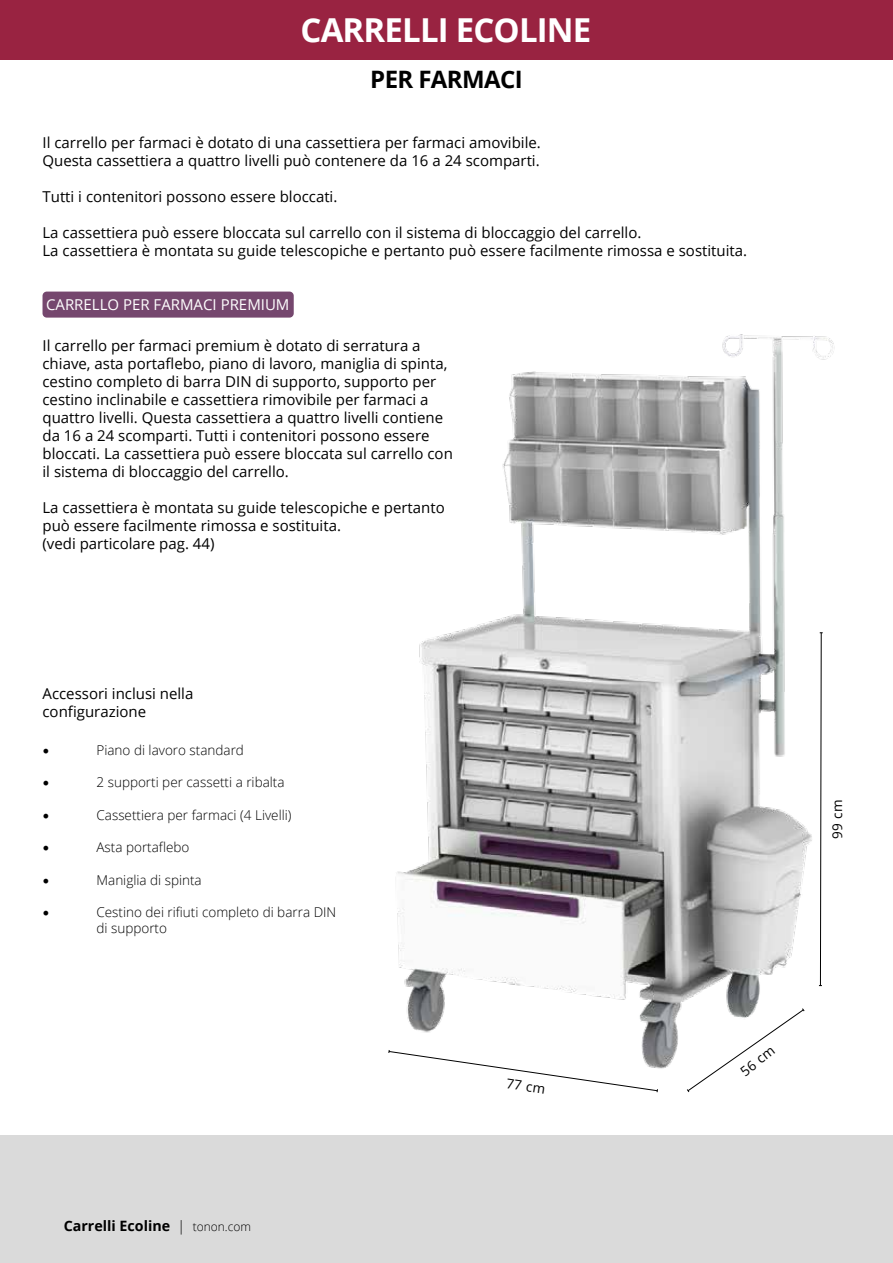
<style>
.page{position:relative;width:893px;height:1263px;background:#fff}
.page>*{position:absolute;margin:0;border:0;box-sizing:border-box;transform-origin:0 0}
.t1{font:700 33px "Open Sans";letter-spacing:-.025em;color:#fff}
.t2{font:700 24px "Open Sans";letter-spacing:-.025em;color:#000}
.t3{font:18px "Minion Pro";color:#000}
.t4{font:15px/18px "Open Sans";color:#000}
.t5{font:15px "Open Sans";color:#fff}
.t6{font:700 14.25px "Open Sans";color:#000}
.t7{font:300 13.5px/16.2px "Open Sans";color:#000}
.t8{font:13.5px "Open Sans";color:#000}
.s1{font-weight:300}
.s2{font-weight:300;font-size:12px}
</style>
<div class="page">
<div style="left:0;top:1135px;width:893px;height:128px;background:#dadada"></div>
<div style="left:0;top:0;width:893px;height:60px;background:#992341"></div>
<img style="left:397px;top:334px;width:438px;height:759px">
<svg style="left:388px;top:1050px;width:270px;height:42px"></svg>
<svg style="left:686px;top:1008px;width:119px;height:85px"></svg>
<svg style="left:819px;top:632px;width:4px;height:354px"></svg>
<div style="left:43px;top:292px;width:251px;height:26px;background:#75476e;border-radius:4px"></div>
<h1 class="t1" style="left:300px;top:7px;width:292px">CARRELLI ECOLINE</h1>
<h2 class="t2" style="left:370px;top:62px;width:154px">PER FARMACI</h2>
<p class="t4" style="left:43px;top:133px;width:500px">Il carrello per farmaci è dotato di una cassettiera per farmaci amovibile.<br>Questa cassettiera a quattro livelli può contenere da 16 a 24 scomparti.</p>
<p class="t4" style="left:43px;top:187px;width:296px">Tutti i contenitori possono essere bloccati.</p>
<p class="t4" style="left:43px;top:223px;width:706px">La cassettiera può essere bloccata sul carrello con il sistema di bloccaggio del carrello.<br>La cassettiera è montata su guide telescopiche e pertanto può essere facilmente rimossa e sostituita.</p>
<p class="t5" style="left:46px;top:295px;width:245px">CARRELLO PER FARMACI PREMIUM</p>
<p class="t4" style="left:43px;top:336px;width:412px">Il carrello per farmaci premium è dotato di serratura a chiave, asta portaflebo, piano di lavoro, maniglia di spinta, cestino completo di barra DIN di supporto, supporto per cestino inclinabile e cassettiera rimovibile per farmaci a quattro livelli. Questa cassettiera a quattro livelli contiene da 16 a 24 scomparti. Tutti i contenitori possono essere bloccati. La cassettiera può essere bloccata sul carrello con il sistema di bloccaggio del carrello.</p>
<p class="t4" style="left:43px;top:498px;width:404px">La cassettiera è montata su guide telescopiche e pertanto può essere facilmente rimossa e sostituita.<br>(vedi particolare pag. 44)</p>
<p class="t4" style="left:43px;top:684px;width:152px">Accessori inclusi nella configurazione</p>
<p class="t3" style="left:43px;top:737px;width:9px">•</p>
<p class="t7" style="left:97px;top:741px;width:149px">Piano di lavoro standard</p>
<p class="t3" style="left:43px;top:769px;width:9px">•</p>
<p class="t7" style="left:97px;top:774px;width:190px">2 supporti per cassetti a ribalta</p>
<p class="t3" style="left:43px;top:802px;width:9px">•</p>
<p class="t7" style="left:97px;top:806px;width:196px">Cassettiera per farmaci (4 Livelli)</p>
<p class="t3" style="left:43px;top:834px;width:9px">•</p>
<p class="t7" style="left:97px;top:839px;width:94px">Asta portaflebo</p>
<p class="t3" style="left:43px;top:867px;width:9px">•</p>
<p class="t7" style="left:97px;top:871px;width:107px">Maniglia di spinta</p>
<p class="t3" style="left:43px;top:899px;width:9px">•</p>
<p class="t7" style="left:97px;top:903px;width:241px">Cestino dei rifiuti completo di barra DIN di supporto</p>
<p class="t6" style="left:64px;top:1216px;width:189px">Carrelli Ecoline <span class="s1">|</span> <span class="s2">tonon.com</span></p>
<p class="t8" style="left:508px;top:1074px;width:41px;rotate:9deg">77 cm</p>
<p class="t8" style="left:736px;top:1065px;width:41px;rotate:-38deg">56 cm</p>
<p class="t8" style="left:828px;top:839px;width:41px;rotate:-90deg">99 cm</p>
</div>
